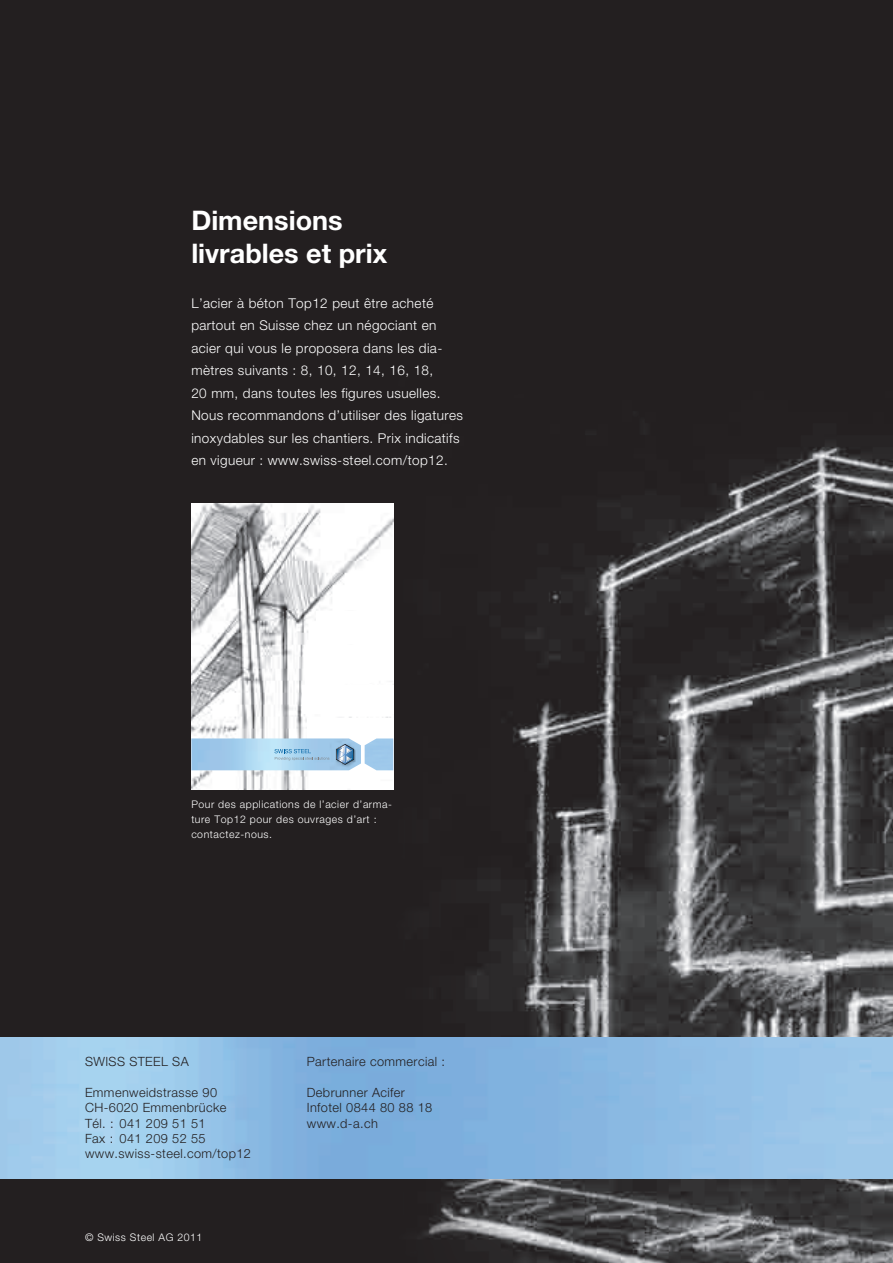
<style>
.page{position:relative;width:893px;height:1263px;background:#231f20}
.page>*{position:absolute;margin:0;border:0;box-sizing:border-box;transform-origin:0 0}
.t1{font:700 27px/32.4px "Helvetica Neue SL";color:#fff}
.t2{font:300 13.5px/22.5px "Helvetica Neue SL";letter-spacing:.03em;color:#fff}
.t3{font:300 12.75px/15.3px "Helvetica Neue SL";letter-spacing:.03em;color:#231f20}
.t4{font:300 10.5px/15px "Helvetica Neue SL";letter-spacing:.05em;color:#fff}
</style>
<div class="page">
<img style="left:393px;top:442px;width:500px;height:821px">
<img style="left:191px;top:504px;width:202px;height:285px">
<div style="left:307px;top:718px;width:86px;height:28px;background:#fff"></div>
<div style="left:303px;top:640px;width:85px;height:45px;background:#fff"></div>
<div style="left:351px;top:782px;width:42px;height:7px;background:#fff"></div>
<div style="left:302px;top:685px;width:91px;height:28px;background:#fff"></div>
<div style="left:316px;top:611px;width:77px;height:29px;background:#fff"></div>
<img style="left:365px;top:738px;width:28px;height:32px">
<img style="left:191px;top:738px;width:170px;height:32px">
<svg style="left:336px;top:744px;width:18px;height:21px"></svg>
<svg style="left:275px;top:749px;width:54px;height:11px"></svg>
<svg style="left:393px;top:789px;width:4px;height:4px"></svg>
<img style="left:0;top:1037px;width:892px;height:141px">
<h1 class="t1" style="left:191px;top:207px;width:197px">Dimensions livrables et prix</h1>
<p class="t2" style="left:191px;top:293px;width:273px">L’acier à béton Top12 peut être acheté partout en Suisse chez un négociant en acier qui vous le proposera dans les dia&shy;mètres suivants : 8, 10, 12, 14, 16, 18,<br>20 mm, dans toutes les figures usuelles.<br>Nous recommandons d’utiliser des ligatures inoxydables sur les chantiers. Prix indicatifs en vigueur : www.swiss-steel.com/top12.</p>
<p class="t4" style="left:191px;top:798px;width:202px">Pour des applications de l’acier d’arma&shy;ture Top12 pour des ouvrages d’art : contactez-nous.</p>
<p class="t3" style="left:85px;top:1055px;width:105px">SWISS STEEL SA</p>
<p class="t3" style="left:85px;top:1086px;width:167px">Emmenweidstrasse 90<br>CH-6020 Emmenbrücke<br>Tél. : 041 209 51 51<br>Fax : 041 209 52 55 www.swiss-steel.com/top12</p>
<p class="t4" style="left:85px;top:1231px;width:119px">© Swiss Steel AG 2011</p>
<p class="t3" style="left:307px;top:1055px;width:140px">Partenaire commercial :</p>
<p class="t3" style="left:307px;top:1086px;width:127px">Debrunner Acifer<br>Infotel 0844 80 88 18 www.d-a.ch</p>
</div>
